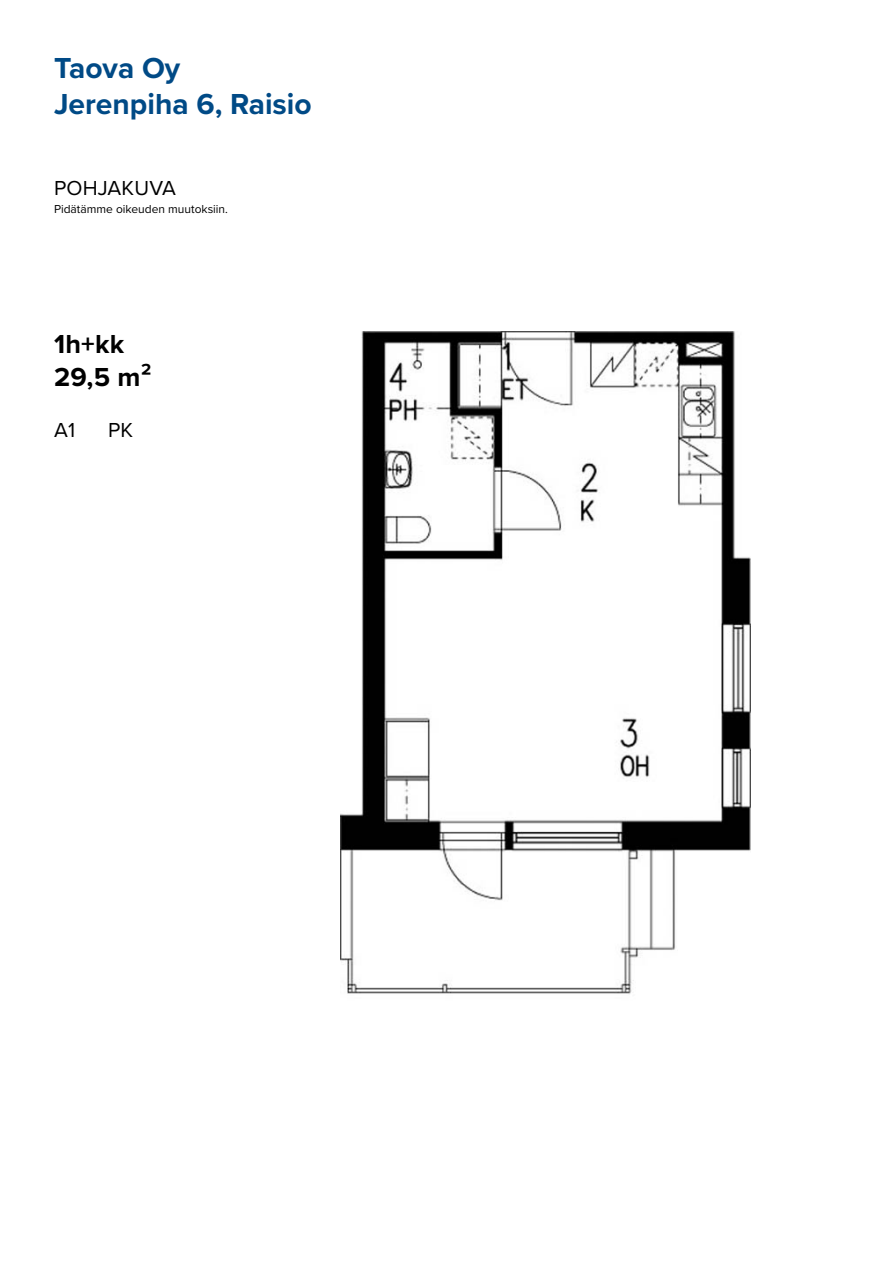
<style>
.page{position:relative;width:893px;height:1263px;background:#fff}
.page>*{position:absolute;margin:0;border:0;box-sizing:border-box;transform-origin:0 0}
.t1{font:700 30px/36px "Proxima Nova";color:#004a86}
.t2{font:700 27px/33px "Proxima Nova";letter-spacing:.01em;color:#000}
.t3{font:21px "Proxima Nova";letter-spacing:.01em;color:#000}
.t4{font:12px "Proxima Nova";color:#000}
</style>
<div class="page">
<img style="left:340px;top:332px;width:411px;height:662px">
<h1 class="t1" style="left:54px;top:49px;width:259px">Taova Oy<br>Jerenpiha 6, Raisio</h1>
<h3 class="t3" style="left:54px;top:173px;width:124px">POHJAKUVA</h3>
<p class="t4" style="left:54px;top:200px;width:176px">Pidätämme oikeuden muutoksiin.</p>
<h2 class="t2" style="left:54px;top:327px;width:99px">1h+kk<br>29,5 m²</h2>
<h3 class="t3" style="left:54px;top:414px;width:23px">A1</h3>
<h3 class="t3" style="left:108px;top:414px;width:27px">PK</h3>
</div>
